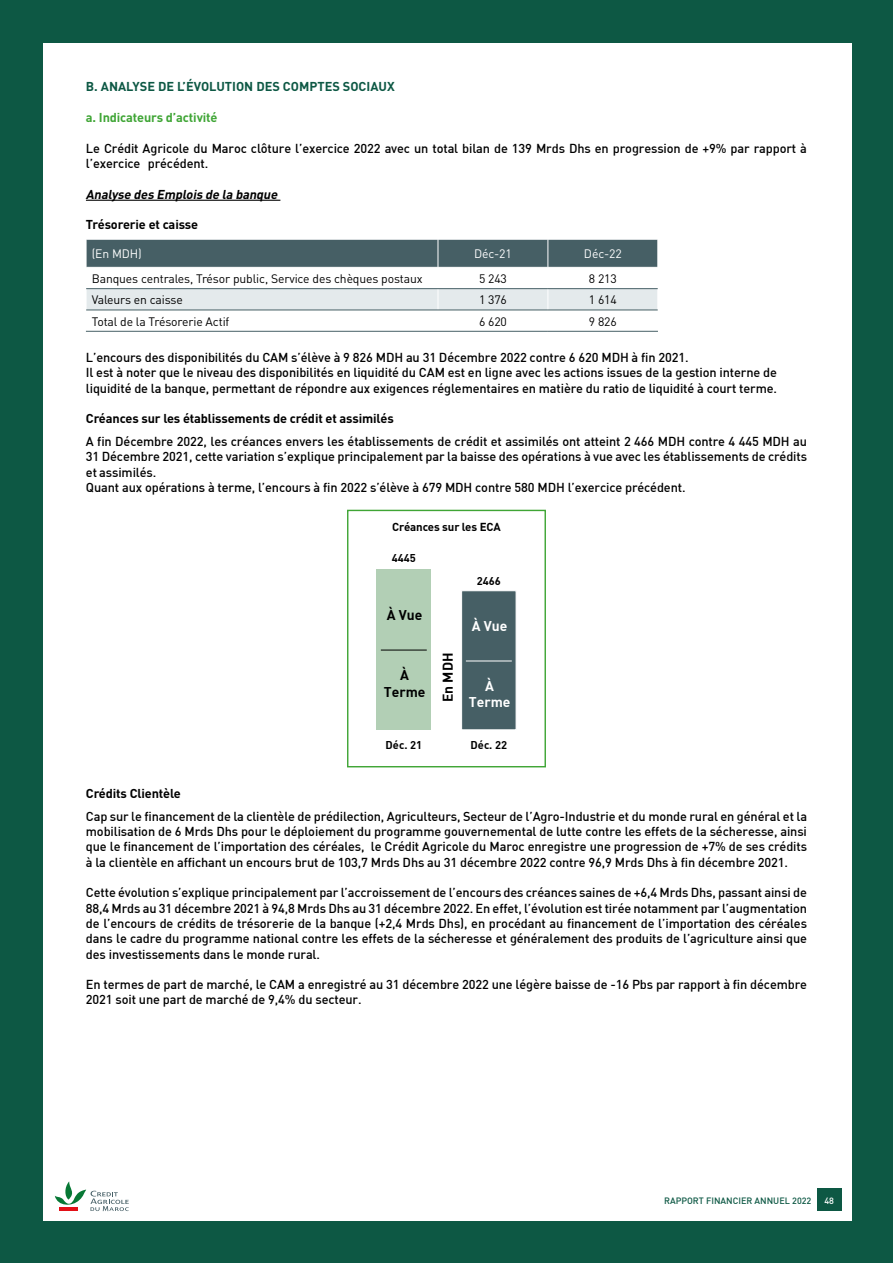
<style>
.page{position:relative;width:893px;height:1263px;background:#0d5844}
.page>*{position:absolute;margin:0;border:0;box-sizing:border-box;transform-origin:0 0}
.t1{font:13.8px/16.6px "DIN Bold";color:#000;text-align:center}
.t2{font:13.8px/16.6px "DIN Bold";color:#fff;text-align:center}
.t3{font:500 12.75px/15.3px "DIN";letter-spacing:-.01em;color:#000}
.t4{font:700 12.75px "DIN";letter-spacing:-.01em;color:#000}
.t5{font:700 12.75px "DIN";color:#0d5844}
.t6{font:italic 700 12.75px "DIN";color:#000}
.t7{font:700 12.75px "DIN";letter-spacing:-.01em;color:#3fa535}
.t8{font:12.15px "DIN";letter-spacing:-.01em;color:#000}
.t9{font:12.15px "DIN";letter-spacing:-.01em;color:#fff}
.t10{font:700 11.55px "DIN";letter-spacing:-.01em;color:#000}
.t11{font:11.1px "DIN Bold";color:#000}
.t12{font:500 9px "DIN";color:#0d5844}
.t13{font:500 9px "DIN";color:#fff}
</style>
<div class="page">
<div style="left:44px;top:43px;width:808px;height:1177px;background:#fff"></div>
<div style="left:817px;top:1188px;width:24px;height:23px;background:#0d5844"></div>
<svg style="left:55px;top:1181px;width:74px;height:30px"></svg>
<hr style="left:86px;top:200px;width:194px;height:1px;background:#000">
<hr style="left:86px;top:331px;width:352px;height:1px;background:#465f65">
<hr style="left:438px;top:331px;width:110px;height:1px;background:#465f65">
<hr style="left:548px;top:331px;width:110px;height:1px;background:#465f65">
<svg style="left:86px;top:239px;width:572px;height:92px"></svg>
<div style="left:377px;top:569px;width:54px;height:161px;background:#b2cfb5"></div>
<div style="left:461px;top:590px;width:55px;height:140px;background:#465f65;border:1px solid #fff"></div>
<div style="left:347px;top:510px;width:199px;height:257px;border:1px solid #3fa535"></div>
<hr style="left:381px;top:650px;width:46px;height:1px;background:#000">
<hr style="left:466px;top:661px;width:46px;height:1px;background:#fff">
<p class="t5" style="left:86px;top:78px;width:310px">B. ANALYSE DE L’ÉVOLUTION DES COMPTES SOCIAUX</p>
<p class="t7" style="left:86px;top:109px;width:133px">a. Indicateurs d’activité</p>
<p class="t3" style="left:86px;top:140px;width:723px">Le Crédit Agricole du Maroc clôture l’exercice 2022 avec un total bilan de 139 Mrds Dhs en progression de +9% par rapport à l’exercice précédent.</p>
<p class="t6" style="left:86px;top:186px;width:196px">Analyse des Emplois de la banque</p>
<p class="t4" style="left:86px;top:216px;width:114px">Trésorerie et caisse</p>
<p class="t9" style="left:92px;top:246px;width:52px">(En MDH)</p>
<p class="t9" style="left:474px;top:246px;width:39px">Déc-21</p>
<p class="t9" style="left:584px;top:246px;width:39px">Déc-22</p>
<p class="t8" style="left:92px;top:271px;width:332px">Banques centrales, Trésor public, Service des chèques postaux</p>
<p class="t8" style="left:479px;top:271px;width:29px">5 243</p>
<p class="t8" style="left:589px;top:271px;width:29px">8 213</p>
<p class="t8" style="left:92px;top:292px;width:93px">Valeurs en caisse</p>
<p class="t8" style="left:479px;top:292px;width:29px">1 376</p>
<p class="t8" style="left:589px;top:292px;width:29px">1 614</p>
<p class="t8" style="left:92px;top:314px;width:139px">Total de la Trésorerie Actif</p>
<p class="t8" style="left:479px;top:314px;width:29px">6 620</p>
<p class="t8" style="left:589px;top:314px;width:29px">9 826</p>
<p class="t3" style="left:86px;top:349px;width:693px">L’encours des disponibilités du CAM s’élève à 9 826 MDH au 31 Décembre 2022 contre 6 620 MDH à fin 2021.<br>Il est à noter que le niveau des disponibilités en liquidité du CAM est en ligne avec les actions issues de la gestion interne de liquidité de la banque, permettant de répondre aux exigences réglementaires en matière du ratio de liquidité à court terme.</p>
<p class="t4" style="left:86px;top:410px;width:309px">Créances sur les établissements de crédit et assimilés</p>
<p class="t3" style="left:86px;top:433px;width:723px">A fin Décembre 2022, les créances envers les établissements de crédit et assimilés ont atteint 2 466 MDH contre 4 445 MDH au 31 Décembre 2021, cette variation s’explique principalement par la baisse des opérations à vue avec les établissements de crédits et assimilés.<br>Quant aux opérations à terme, l’encours à fin 2022 s’élève à 679 MDH contre 580 MDH l’exercice précédent.</p>
<p class="t10" style="left:392px;top:520px;width:110px">Créances sur les ECA</p>
<p class="t11" style="left:392px;top:551px;width:26px">4445</p>
<p class="t1" style="left:387px;top:606px;width:37px">À Vue</p>
<p class="t11" style="left:477px;top:573px;width:26px">2466</p>
<p class="t2" style="left:472px;top:617px;width:37px">À Vue</p>
<p class="t1" style="left:439px;top:702px;width:51px;rotate:-90deg">En MDH</p>
<p class="t1" style="left:384px;top:666px;width:43px">À<br>Terme</p>
<p class="t2" style="left:469px;top:677px;width:43px">À<br>Terme</p>
<p class="t11" style="left:386px;top:737px;width:38px">Déc. 21</p>
<p class="t11" style="left:471px;top:737px;width:38px">Déc. 22</p>
<p class="t4" style="left:86px;top:785px;width:96px">Crédits Clientèle</p>
<p class="t3" style="left:86px;top:808px;width:723px;text-align:justify">Cap sur le financement de la clientèle de prédilection, Agriculteurs, Secteur de l’Agro-Industrie et du monde rural en général et la mobilisation de 6 Mrds Dhs pour le déploiement du programme gouvernemental de lutte contre les effets de la sécheresse, ainsi que le financement de l’importation des céréales, le Crédit Agricole du Maroc enregistre une progression de +7% de ses crédits à la clientèle en affichant un encours brut de 103,7 Mrds Dhs au 31 décembre 2022 contre 96,9 Mrds Dhs à fin décembre 2021.</p>
<p class="t3" style="left:86px;top:885px;width:723px;text-align:justify">Cette évolution s’explique principalement par l’accroissement de l’encours des créances saines de +6,4 Mrds Dhs, passant ainsi de 88,4 Mrds au 31 décembre 2021 à 94,8 Mrds Dhs au 31 décembre 2022. En effet, l’évolution est tirée notamment par l’augmentation de l’encours de crédits de trésorerie de la banque (+2,4 Mrds Dhs), en procédant au financement de l’importation des céréales dans le cadre du programme national contre les effets de la sécheresse et généralement des produits de l’agriculture ainsi que des investissements dans le monde rural.</p>
<p class="t3" style="left:86px;top:976px;width:723px">En termes de part de marché, le CAM a enregistré au 31 décembre 2022 une légère baisse de -16 Pbs par rapport à fin décembre<br>2021 soit une part de marché de 9,4% du secteur.</p>
<p class="t12" style="left:664px;top:1195px;width:149px">RAPPORT FINANCIER ANNUEL 2022</p>
<p class="t13" style="left:824px;top:1195px;width:11px">48</p>
</div>
